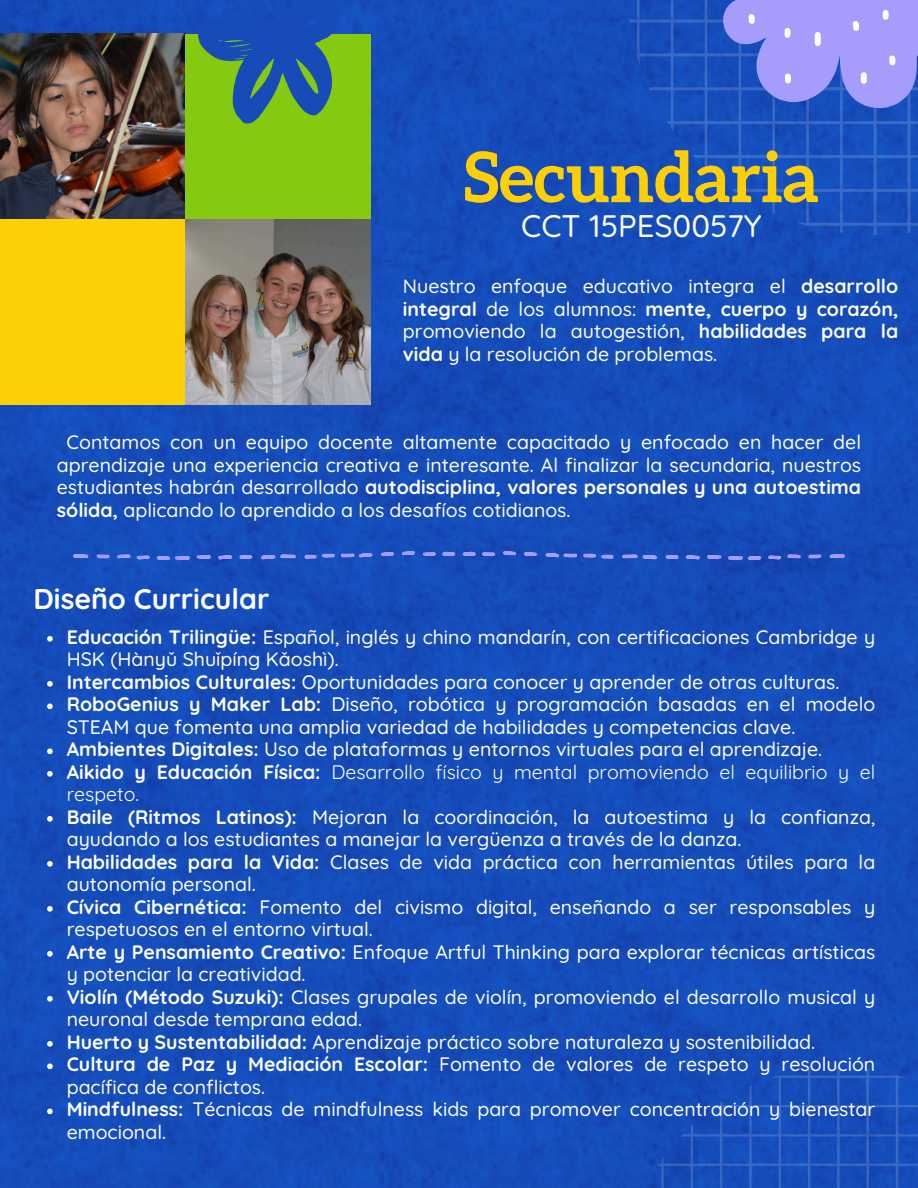
<style>
.page{position:relative;width:918px;height:1188px;background:#fff}
.page>*{position:absolute;margin:0;border:0;box-sizing:border-box;transform-origin:0 0}
.t1{font:700 69.9px "Aleo";color:#fcd004}
.t2{font:500 31.2px "Quicksand";color:#fff}
.t3{font:700 28.5px "Quicksand";color:#fff}
.t4{font:500 19.5px/22.5px "Quicksand";color:#fff;text-align:justify}
.s1{font-weight:700}
.s2{font-weight:400}
</style>
<div class="page">
<img style="left:0;top:0;width:918px;height:1188px">
<svg style="left:623px;top:1067px;width:295px;height:121px"></svg>
<svg style="left:627px;top:0;width:291px;height:235px;fill:#154ebc"></svg>
<img style="left:0;top:34px;width:185px;height:185px">
<div style="left:185px;top:34px;width:185px;height:185px;background:#85c910"></div>
<div style="left:0;top:219px;width:185px;height:185px;background:#fcd004"></div>
<img style="left:185px;top:219px;width:185px;height:185px">
<svg style="left:724px;top:0;width:194px;height:108px"></svg>
<svg style="left:73px;top:554px;width:16px;height:4px"></svg>
<svg style="left:96px;top:554px;width:14px;height:4px"></svg>
<svg style="left:117px;top:554px;width:33px;height:6px"></svg>
<svg style="left:156px;top:555px;width:55px;height:5px"></svg>
<svg style="left:217px;top:555px;width:16px;height:5px"></svg>
<svg style="left:239px;top:555px;width:14px;height:4px"></svg>
<svg style="left:260px;top:554px;width:37px;height:5px"></svg>
<svg style="left:304px;top:553px;width:69px;height:6px"></svg>
<svg style="left:381px;top:552px;width:14px;height:4px"></svg>
<svg style="left:401px;top:551px;width:15px;height:4px"></svg>
<svg style="left:422px;top:551px;width:33px;height:5px"></svg>
<svg style="left:829px;top:554px;width:16px;height:4px"></svg>
<svg style="left:808px;top:554px;width:14px;height:4px"></svg>
<svg style="left:768px;top:554px;width:33px;height:6px"></svg>
<svg style="left:685px;top:555px;width:77px;height:5px"></svg>
<svg style="left:665px;top:555px;width:14px;height:4px"></svg>
<svg style="left:621px;top:554px;width:37px;height:5px"></svg>
<svg style="left:545px;top:553px;width:69px;height:6px"></svg>
<svg style="left:523px;top:552px;width:14px;height:4px"></svg>
<svg style="left:502px;top:551px;width:15px;height:4px"></svg>
<svg style="left:463px;top:551px;width:33px;height:5px"></svg>
<svg style="left:198px;top:0;width:142px;height:124px"></svg>
<svg style="left:47px;top:636px;width:6px;height:6px"></svg>
<svg style="left:47px;top:681px;width:6px;height:6px"></svg>
<svg style="left:47px;top:704px;width:6px;height:5px"></svg>
<svg style="left:47px;top:749px;width:6px;height:5px"></svg>
<svg style="left:47px;top:771px;width:6px;height:6px"></svg>
<svg style="left:47px;top:816px;width:6px;height:6px"></svg>
<svg style="left:47px;top:861px;width:6px;height:6px"></svg>
<svg style="left:47px;top:906px;width:6px;height:6px"></svg>
<svg style="left:47px;top:951px;width:6px;height:6px"></svg>
<svg style="left:47px;top:996px;width:6px;height:6px"></svg>
<svg style="left:47px;top:1041px;width:6px;height:6px"></svg>
<svg style="left:47px;top:1064px;width:6px;height:5px"></svg>
<svg style="left:47px;top:1109px;width:6px;height:5px"></svg>
<h1 class="t1" style="left:464px;top:137px;width:357px">Secundaria</h1>
<h2 class="t2" style="left:521px;top:206px;width:242px">CCT 15PES0057Y</h2>
<p class="t4" style="left:403px;top:275px;width:497px">Nuestro enfoque educativo integra el <span class="s1">desarrollo integral</span> de los alumnos: <span class="s1">mente, cuerpo y corazón, </span>promoviendo la autogestión, <span class="s1">habilidades para la vida</span> y la resolución de problemas.</p>
<p class="t4" style="left:57px;top:431px;width:806px;text-indent:10px">Contamos con un equipo docente altamente capacitado y enfocado en hacer del aprendizaje una experiencia creativa e interesante. Al finalizar la secundaria, nuestros estudiantes habrán desarrollado <span class="s1">autodisciplina, valores personales y una autoestima sólida,</span> aplicando lo aprendido a los desafíos cotidianos.</p>
<h3 class="t3" style="left:34px;top:580px;width:237px">Diseño Curricular</h3>
<p class="t4" style="left:67px;top:625px;width:810px;text-align:left"><span class="s1">Educación Trilingüe:</span> Español, inglés y chino mandarín, con certificaciones Cambridge y HSK (Hànyǔ Shuǐpíng Kǎoshì).<br><span class="s1">Intercambios Culturales:</span> Oportunidades para conocer y aprender de otras culturas.<br><span class="s1">RoboGenius y Maker Lab:</span> Diseño, robótica y programación basadas en el modelo STEAM que fomenta una amplia variedad de habilidades y competencias clave.<br><span class="s1">Ambientes Digitales:</span> Uso de plataformas y entornos virtuales para el aprendizaje.<br><span class="s1">Aikido y Educación Física:</span> <span class="s2">Desarrollo físico y mental promoviendo el equilibrio y el respeto.<br></span><span class="s1">Baile (Ritmos Latinos):</span> Mejoran la coordinación, la autoestima y la confianza, ayudando a los estudiantes a manejar la vergüenza a través de la danza.<br><span class="s1">Habilidades para la Vida:</span> Clases de vida práctica con herramientas útiles para la autonomía personal.<br><span class="s1">Cívica Cibernética:</span> Fomento del civismo digital, enseñando a ser responsables y respetuosos en el entorno virtual.<br><span class="s1">Arte y Pensamiento Creativo:</span> Enfoque Artful Thinking para explorar técnicas artísticas y potenciar la creatividad.<br><span class="s1">Violín (Método Suzuki):</span> Clases grupales de violín, promoviendo el desarrollo musical y neuronal desde temprana edad.<br><span class="s1">Huerto y Sustentabilidad:</span> Aprendizaje práctico sobre naturaleza y sostenibilidad.<br><span class="s1">Cultura de Paz y Mediación Escolar:</span> Fomento de valores de respeto y resolución pacífica de conflictos.<br><span class="s1">Mindfulness:</span> Técnicas de mindfulness kids para promover concentración y bienestar emocional.</p>
</div>
